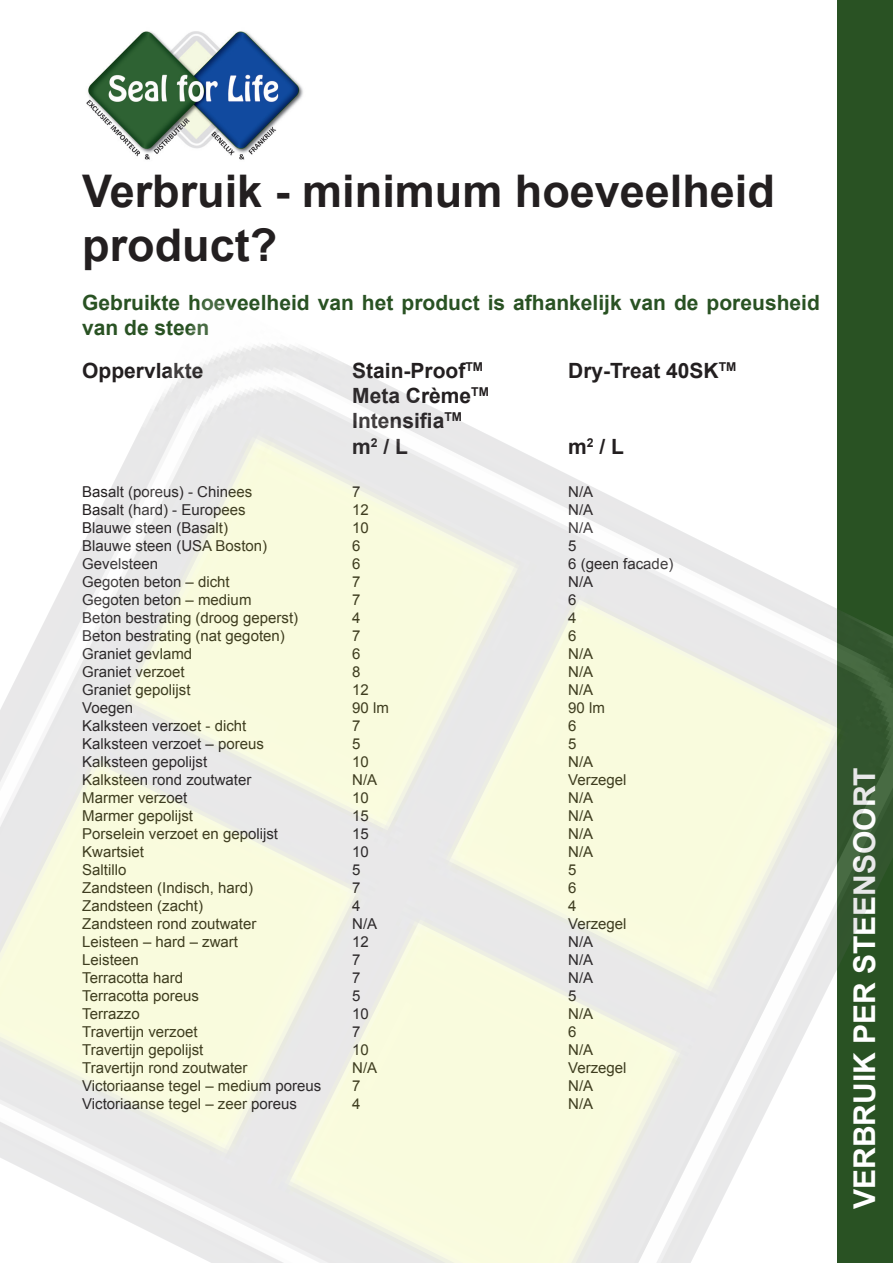
<style>
.page{position:relative;width:893px;height:1263px;background:#fff}
.page>*{position:absolute;margin:0;border:0;box-sizing:border-box;transform-origin:0 0}
.t1{font:700 45px/54px "Arial";color:#231f20}
.t2{font:700 30px "Arial";color:#fff}
.t3{font:700 21px/25.2px "Arial";color:#295223}
.t4{font:700 21px "Arial";color:#231f20}
.t5{font:15px "Arial";color:#231f20}
</style>
<div class="page">
<div style="left:838px;top:0;width:55px;height:1263px;background:#295223"></div>
<img style="left:0;top:295px;width:893px;height:968px">
<img style="left:86px;top:31px;width:217px;height:129px">
<p class="t1" style="left:82px;top:166px;width:694px">Verbruik - minimum hoeveelheid product?</p>
<p class="t3" style="left:82px;top:290px;width:739px">Gebruikte hoeveelheid van het product is afhankelijk van de poreusheid van de steen</p>
<p class="t4" style="left:82px;top:357px;width:123px">Oppervlakte</p>
<p class="t4" style="left:352px;top:357px;width:132px">Stain-Proof<sup>TM</sup></p>
<p class="t4" style="left:568px;top:357px;width:170px">Dry-Treat 40SK<sup>TM</sup></p>
<p class="t4" style="left:352px;top:382px;width:138px">Meta Crème<sup>TM</sup></p>
<p class="t4" style="left:352px;top:407px;width:111px">Intensifia<sup>TM</sup></p>
<p class="t4" style="left:352px;top:432px;width:57px">m<sup>2</sup> / L</p>
<p class="t4" style="left:568px;top:432px;width:57px">m<sup>2</sup> / L</p>
<p class="t5" style="left:82px;top:482px;width:172px">Basalt (poreus) - Chinees</p>
<p class="t5" style="left:352px;top:482px;width:10px">7</p>
<p class="t5" style="left:568px;top:482px;width:27px">N/A</p>
<p class="t5" style="left:82px;top:500px;width:165px">Basalt (hard) - Europees</p>
<p class="t5" style="left:352px;top:500px;width:18px">12</p>
<p class="t5" style="left:568px;top:500px;width:27px">N/A</p>
<p class="t5" style="left:82px;top:518px;width:147px">Blauwe steen (Basalt)</p>
<p class="t5" style="left:352px;top:518px;width:18px">10</p>
<p class="t5" style="left:568px;top:518px;width:27px">N/A</p>
<p class="t5" style="left:82px;top:536px;width:187px">Blauwe steen (USA Boston)</p>
<p class="t5" style="left:352px;top:536px;width:10px">6</p>
<p class="t5" style="left:568px;top:536px;width:10px">5</p>
<p class="t5" style="left:82px;top:554px;width:77px">Gevelsteen</p>
<p class="t5" style="left:352px;top:554px;width:10px">6</p>
<p class="t5" style="left:568px;top:554px;width:107px">6 (geen facade)</p>
<p class="t5" style="left:82px;top:572px;width:149px">Gegoten beton – dicht</p>
<p class="t5" style="left:352px;top:572px;width:10px">7</p>
<p class="t5" style="left:568px;top:572px;width:27px">N/A</p>
<p class="t5" style="left:82px;top:590px;width:171px">Gegoten beton – medium</p>
<p class="t5" style="left:352px;top:590px;width:10px">7</p>
<p class="t5" style="left:568px;top:590px;width:10px">6</p>
<p class="t5" style="left:82px;top:608px;width:217px">Beton bestrating (droog geperst)</p>
<p class="t5" style="left:352px;top:608px;width:10px">4</p>
<p class="t5" style="left:568px;top:608px;width:10px">4</p>
<p class="t5" style="left:82px;top:626px;width:204px">Beton bestrating (nat gegoten)</p>
<p class="t5" style="left:352px;top:626px;width:10px">7</p>
<p class="t5" style="left:568px;top:626px;width:10px">6</p>
<p class="t5" style="left:82px;top:644px;width:112px">Graniet gevlamd</p>
<p class="t5" style="left:352px;top:644px;width:10px">6</p>
<p class="t5" style="left:568px;top:644px;width:27px">N/A</p>
<p class="t5" style="left:82px;top:662px;width:104px">Graniet verzoet</p>
<p class="t5" style="left:352px;top:662px;width:10px">8</p>
<p class="t5" style="left:568px;top:662px;width:27px">N/A</p>
<p class="t5" style="left:82px;top:680px;width:110px">Graniet gepolijst</p>
<p class="t5" style="left:352px;top:680px;width:18px">12</p>
<p class="t5" style="left:568px;top:680px;width:27px">N/A</p>
<p class="t5" style="left:82px;top:698px;width:52px">Voegen</p>
<p class="t5" style="left:352px;top:698px;width:38px">90 lm</p>
<p class="t5" style="left:568px;top:698px;width:38px">90 lm</p>
<p class="t5" style="left:82px;top:716px;width:166px">Kalksteen verzoet - dicht</p>
<p class="t5" style="left:352px;top:716px;width:10px">7</p>
<p class="t5" style="left:568px;top:716px;width:10px">6</p>
<p class="t5" style="left:82px;top:734px;width:183px">Kalksteen verzoet – poreus</p>
<p class="t5" style="left:352px;top:734px;width:10px">5</p>
<p class="t5" style="left:568px;top:734px;width:10px">5</p>
<p class="t5" style="left:82px;top:752px;width:127px">Kalksteen gepolijst</p>
<p class="t5" style="left:352px;top:752px;width:18px">10</p>
<p class="t5" style="left:568px;top:752px;width:27px">N/A</p>
<p class="t5" style="left:82px;top:770px;width:171px">Kalksteen rond zoutwater</p>
<p class="t5" style="left:352px;top:770px;width:27px">N/A</p>
<p class="t5" style="left:568px;top:770px;width:60px">Verzegel</p>
<p class="t5" style="left:82px;top:788px;width:107px">Marmer verzoet</p>
<p class="t5" style="left:352px;top:788px;width:18px">10</p>
<p class="t5" style="left:568px;top:788px;width:27px">N/A</p>
<p class="t5" style="left:82px;top:806px;width:112px">Marmer gepolijst</p>
<p class="t5" style="left:352px;top:806px;width:18px">15</p>
<p class="t5" style="left:568px;top:806px;width:27px">N/A</p>
<p class="t5" style="left:82px;top:824px;width:197px">Porselein verzoet en gepolijst</p>
<p class="t5" style="left:352px;top:824px;width:18px">15</p>
<p class="t5" style="left:568px;top:824px;width:27px">N/A</p>
<p class="t5" style="left:82px;top:842px;width:63px">Kwartsiet</p>
<p class="t5" style="left:352px;top:842px;width:18px">10</p>
<p class="t5" style="left:568px;top:842px;width:27px">N/A</p>
<p class="t5" style="left:82px;top:860px;width:46px">Saltillo</p>
<p class="t5" style="left:352px;top:860px;width:10px">5</p>
<p class="t5" style="left:568px;top:860px;width:10px">5</p>
<p class="t5" style="left:82px;top:878px;width:172px">Zandsteen (Indisch, hard)</p>
<p class="t5" style="left:352px;top:878px;width:10px">7</p>
<p class="t5" style="left:568px;top:878px;width:10px">6</p>
<p class="t5" style="left:82px;top:896px;width:122px">Zandsteen (zacht)</p>
<p class="t5" style="left:352px;top:896px;width:10px">4</p>
<p class="t5" style="left:568px;top:896px;width:10px">4</p>
<p class="t5" style="left:82px;top:914px;width:176px">Zandsteen rond zoutwater</p>
<p class="t5" style="left:352px;top:914px;width:27px">N/A</p>
<p class="t5" style="left:568px;top:914px;width:60px">Verzegel</p>
<p class="t5" style="left:82px;top:932px;width:157px">Leisteen – hard – zwart</p>
<p class="t5" style="left:352px;top:932px;width:18px">12</p>
<p class="t5" style="left:568px;top:932px;width:27px">N/A</p>
<p class="t5" style="left:82px;top:950px;width:58px">Leisteen</p>
<p class="t5" style="left:352px;top:950px;width:10px">7</p>
<p class="t5" style="left:568px;top:950px;width:27px">N/A</p>
<p class="t5" style="left:82px;top:968px;width:102px">Terracotta hard</p>
<p class="t5" style="left:352px;top:968px;width:10px">7</p>
<p class="t5" style="left:568px;top:968px;width:27px">N/A</p>
<p class="t5" style="left:82px;top:986px;width:118px">Terracotta poreus</p>
<p class="t5" style="left:352px;top:986px;width:10px">5</p>
<p class="t5" style="left:568px;top:986px;width:10px">5</p>
<p class="t5" style="left:82px;top:1004px;width:59px">Terrazzo</p>
<p class="t5" style="left:352px;top:1004px;width:18px">10</p>
<p class="t5" style="left:568px;top:1004px;width:27px">N/A</p>
<p class="t5" style="left:82px;top:1022px;width:117px">Travertijn verzoet</p>
<p class="t5" style="left:352px;top:1022px;width:10px">7</p>
<p class="t5" style="left:568px;top:1022px;width:10px">6</p>
<p class="t5" style="left:82px;top:1040px;width:123px">Travertijn gepolijst</p>
<p class="t5" style="left:352px;top:1040px;width:18px">10</p>
<p class="t5" style="left:568px;top:1040px;width:27px">N/A</p>
<p class="t5" style="left:82px;top:1058px;width:167px">Travertijn rond zoutwater</p>
<p class="t5" style="left:352px;top:1058px;width:27px">N/A</p>
<p class="t5" style="left:568px;top:1058px;width:60px">Verzegel</p>
<p class="t5" style="left:82px;top:1076px;width:240px">Victoriaanse tegel – medium poreus</p>
<p class="t5" style="left:352px;top:1076px;width:10px">7</p>
<p class="t5" style="left:568px;top:1076px;width:27px">N/A</p>
<p class="t5" style="left:82px;top:1094px;width:216px">Victoriaanse tegel – zeer poreus</p>
<p class="t5" style="left:352px;top:1094px;width:10px">4</p>
<p class="t5" style="left:568px;top:1094px;width:27px">N/A</p>
<p class="t2" style="left:845px;top:1209px;width:443px;rotate:-90deg">VERBRUIK PER STEENSOORT</p>
</div>
